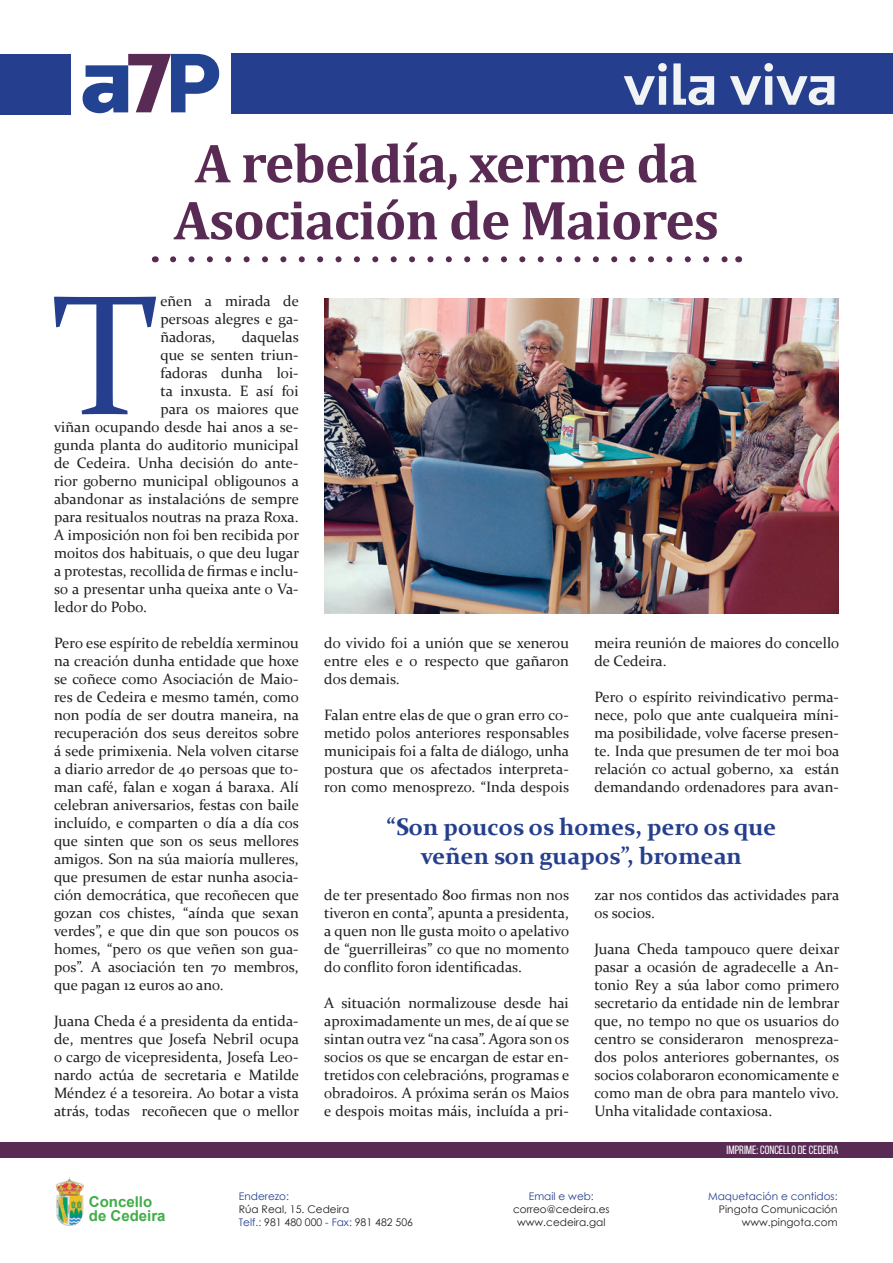
<style>
.page{position:relative;width:893px;height:1263px;background:#fff}
.page>*{position:absolute;margin:0;border:0;box-sizing:border-box;transform-origin:0 0}
.t1{font:700 55.5px/57px "Cambria";letter-spacing:-.02em;color:#592b54;text-align:center}
.t2{font:700 24px/28.8px "Constantia";color:#253f8e;text-align:center}
.t3{font:15px/18px "Constantia";color:#231f20;text-align:justify}
.t4{font:700 15px/13.5px "Arial";color:#40ae49}
.t5{font:12px "Bebas Neue";color:#fff}
.t6{font:10.5px/12.6px "Century Gothic";color:#231f20}
.t7{font:10.5px "Century Gothic";color:#253f8e}
.s1{color:#253f8e}
</style>
<div class="page">
<div style="left:0;top:1142px;width:893px;height:15px;background:#592b54"></div>
<svg style="left:82px;top:54px;width:138px;height:59px"></svg>
<div style="left:231px;top:54px;width:662px;height:60px;background:#253f8e"></div>
<div style="left:0;top:54px;width:71px;height:61px;background:#253f8e"></div>
<img style="left:324px;top:298px;width:515px;height:315px">
<svg style="left:173px;top:256px;width:555px;height:6px"></svg>
<svg style="left:54px;top:297px;width:102px;height:117px"></svg>
<svg style="left:673px;top:63px;width:41px;height:43px"></svg>
<svg style="left:624px;top:76px;width:42px;height:29px"></svg>
<svg style="left:730px;top:76px;width:104px;height:29px"></svg>
<div style="left:658px;top:63px;width:9px;height:9px;background:#f2f3f4;border-radius:50%"></div>
<div style="left:764px;top:63px;width:9px;height:9px;background:#f2f3f4;border-radius:50%"></div>
<img style="left:55px;top:1177px;width:28px;height:48px">
<h1 class="t1" style="left:174px;top:133px;width:547px">A rebeldía, xerme da<br>Asociación de Maiores</h1>
<p class="t3" style="left:160px;top:291px;width:140px">eñen a mirada de persoas alegres e ga&shy;ñadoras,</p>
<p class="t3" style="left:242px;top:327px;width:59px">daquelas</p>
<p class="t3" style="left:160px;top:345px;width:140px">que se senten triun-</p>
<p class="t3" style="left:160px;top:363px;width:140px">fadoras dunha loi-</p>
<p class="t3" style="left:160px;top:381px;width:140px">ta inxusta. E así foi</p>
<p class="t3" style="left:160px;top:399px;width:140px">para os maiores que</p>
<p class="t3" style="left:54px;top:417px;width:246px">viñan ocupando desde hai anos a se-</p>
<p class="t3" style="left:54px;top:435px;width:246px">gunda planta do auditorio municipal</p>
<p class="t3" style="left:54px;top:453px;width:246px">de Cedeira. Unha decisión do ante-</p>
<p class="t3" style="left:54px;top:471px;width:247px">rior goberno municipal obligounos a</p>
<p class="t3" style="left:54px;top:489px;width:246px">abandonar as instalacións de sempre</p>
<p class="t3" style="left:54px;top:507px;width:246px">para resitualos noutras na praza Roxa.</p>
<p class="t3" style="left:54px;top:525px;width:247px">A imposición non foi ben recibida por</p>
<p class="t3" style="left:54px;top:543px;width:247px">moitos dos habituais, o que deu lugar</p>
<p class="t3" style="left:54px;top:561px;width:246px">a protestas, recollida de firmas e inclu-</p>
<p class="t3" style="left:54px;top:579px;width:246px">so a presentar unha queixa ante o Va-</p>
<p class="t3" style="left:54px;top:597px;width:94px">ledor do Pobo.</p>
<p class="t3" style="left:54px;top:633px;width:247px">Pero ese espírito de rebeldía xerminou na creación dunha entidade que hoxe se coñece como Asociación de Maio&shy;res de Cedeira e mesmo tamén, como non podía de ser doutra maneira, na recuperación dos seus dereitos sobre á sede primixenia. Nela volven citarse a diario arredor de 40 persoas que to&shy;man café, falan e xogan á baraxa. Alí celebran aniversarios, festas con baile incluído, e comparten o día a día cos que sinten que son os seus mellores amigos. Son na súa maioría mulleres, que presumen de estar nunha asocia&shy;ción democrática, que recoñecen que gozan cos chistes, “aínda que sexan verdes”, e que din que son poucos os homes, “pero os que veñen son gua&shy;pos”. A asociación ten 70 membros, que pagan 12 euros ao ano.</p>
<p class="t3" style="left:54px;top:1011px;width:247px">Juana Cheda é a presidenta da entida&shy;de, mentres que Josefa Nebril ocupa o cargo de vicepresidenta, Josefa Leo&shy;nardo actúa de secretaria e Matilde Méndez é a tesoreira. Ao botar a vista atrás, todas recoñecen que o mellor</p>
<p class="t3" style="left:324px;top:633px;width:246px">do vivido foi a unión que se xenerou entre eles e o respecto que gañaron dos demais.</p>
<p class="t3" style="left:324px;top:705px;width:246px">Falan entre elas de que o gran erro co&shy;metido polos anteriores responsables municipais foi a falta de diálogo, unha postura que os afectados interpreta&shy;ron como menosprezo. “Inda despois</p>
<p class="t3" style="left:594px;top:633px;width:247px">meira reunión de maiores do concello de Cedeira.</p>
<p class="t3" style="left:594px;top:687px;width:247px">Pero o espírito reivindicativo perma&shy;nece, polo que ante cualqueira míni&shy;ma posibilidade, volve facerse presen&shy;te. Inda que presumen de ter moi boa relación co actual goberno, xa están demandando ordenadores para avan-</p>
<h2 class="t2" style="left:387px;top:811px;width:391px">“Son poucos os homes, pero os que veñen son guapos”, bromean</h2>
<p class="t3" style="left:324px;top:885px;width:247px">de ter presentado 800 firmas non nos tiveron en conta”, apunta a presidenta, a quen non lle gusta moito o apelativo de “guerrilleiras” co que no momento do conflito foron identificadas.</p>
<p class="t3" style="left:324px;top:993px;width:246px">A situación normalizouse desde hai aproximadamente un mes, de aí que se sintan outra vez “na casa”. Agora son os socios os que se encargan de estar en&shy;tretidos con celebracións, programas e obradoiros. A próxima serán os Maios e despois moitas máis, incluída a pri-</p>
<p class="t3" style="left:594px;top:885px;width:246px">zar nos contidos das actividades para os socios.</p>
<p class="t3" style="left:594px;top:939px;width:247px">Juana Cheda tampouco quere deixar pasar a ocasión de agradecelle a An&shy;tonio Rey a súa labor como primero secretario da entidade nin de lembrar que, no tempo no que os usuarios do centro se consideraron menospreza&shy;dos polos anteriores gobernantes, os socios colaboraron economicamente e como man de obra para mantelo vivo.<br>Unha vitalidade contaxiosa.</p>
<p class="t5" style="left:727px;top:1143px;width:113px">IMPRIME: CONCELLO DE CEDEIRA</p>
<p class="t4" style="left:89px;top:1195px;width:78px">Concello de Cedeira</p>
<p class="t7" style="left:239px;top:1189px;width:52px">Enderezo:</p>
<p class="t6" style="left:239px;top:1203px;width:176px">Rúa Real, 15. Cedeira<br><span class="s1">Telf.:</span> 981 480 000 <span class="s1">- Fax:</span> 981 482 506</p>
<p class="t7" style="left:529px;top:1189px;width:67px">Email e web:</p>
<p class="t6" style="left:513px;top:1203px;width:98px;text-align:center">correo@cedeira.es www.cedeira.gal</p>
<p class="t7" style="left:708px;top:1189px;width:131px">Maquetación e contidos:</p>
<p class="t6" style="left:719px;top:1203px;width:120px;text-align:right">Pingota Comunicación www.pingota.com</p>
</div>
